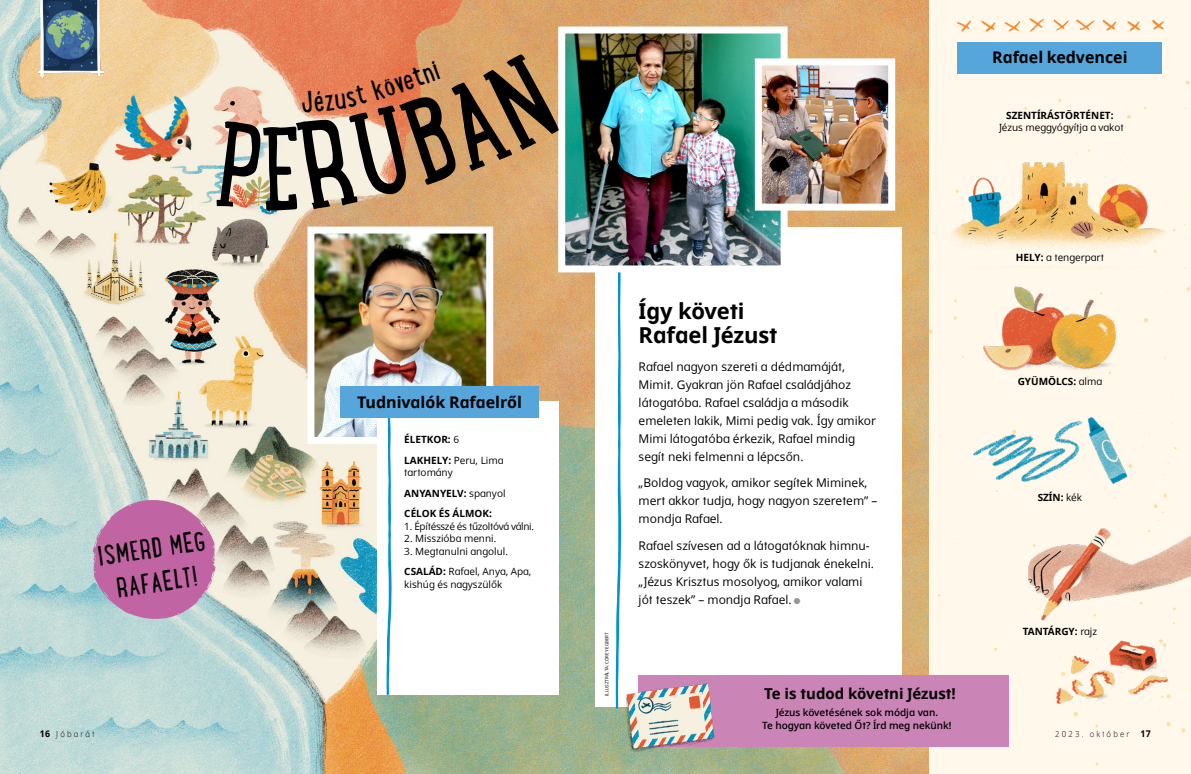
<style>
.page{position:relative;width:1191px;height:774px;background:#fff}
.page>*{position:absolute;margin:0;border:0;box-sizing:border-box;transform-origin:0 0}
.t1{font:30px/34.1px "Lunch Box";color:#000;text-align:center}
.span_dominant_h2{font:700 22px/24px "Dots Solidlds Lat";letter-spacing:-.005em;color:#000}
.t2{font:700 16px "Dots Solidlds Lat";color:#000}
.t3{font:700 15px "Dots Solidlds Lat";color:#000}
.p2_Dots{font:12px/18px "Dots Solidlds Lat";color:#000}
.p2_flush_left{font:10px/12.6px "Dots Solidlds Lat";color:#000}
.t4{font:600 10px/12.6px "Dots Solidlds Lat";letter-spacing:-.005em;color:#000;text-align:center}
.p2_centered{font:10px/12.6px "Dots Solidlds Lat";color:#000;text-align:center}
.p2_flush_left-2{font:700 10px "Dots Solidlds Lat";color:#000}
.p2_centered-2{font:700 10px "Dots Solidlds Lat";color:#000}
.p2_flush_left-3{font:10px "Dots Solidlds Lat";letter-spacing:-.03em;color:#000}
.t5{font:300 8.2px "Dots Solidlds Lat";letter-spacing:.28em;color:#000;scale:.95 1}
.t6{font:4.5px "Dots Solidlds Lat";color:#000}
.s1{font-weight:700}
.s2{font-weight:400}
.s3{font-family:"Ding P Ilds Dpi";font-size:8.5px;color:#969798}
.s4{font-weight:700;font-size:9.2px}
</style>
<div class="page">
<img style="left:0;top:0;width:929px;height:774px">
<div style="left:929px;top:0;width:262px;height:774px;background:#fff8eb"></div>
<svg style="left:1186px;top:287px;width:5px;height:4px"></svg>
<svg style="left:929px;top:329px;width:4px;height:5px"></svg>
<svg style="left:1181px;top:728px;width:4px;height:5px"></svg>
<svg style="left:1127px;top:115px;width:4px;height:4px"></svg>
<svg style="left:1185px;top:81px;width:4px;height:4px"></svg>
<svg style="left:1166px;top:722px;width:4px;height:4px"></svg>
<svg style="left:1068px;top:126px;width:4px;height:4px"></svg>
<svg style="left:1154px;top:504px;width:9px;height:9px"></svg>
<svg style="left:1029px;top:18px;width:15px;height:14px"></svg>
<svg style="left:1076px;top:20px;width:18px;height:10px"></svg>
<svg style="left:1127px;top:21px;width:13px;height:10px"></svg>
<svg style="left:1102px;top:20px;width:14px;height:11px"></svg>
<svg style="left:1152px;top:20px;width:11px;height:10px"></svg>
<svg style="left:1053px;top:19px;width:15px;height:11px"></svg>
<svg style="left:1004px;top:21px;width:16px;height:10px"></svg>
<svg style="left:981px;top:21px;width:14px;height:11px"></svg>
<svg style="left:957px;top:21px;width:14px;height:11px"></svg>
<img style="left:35px;top:0;width:71px;height:78px">
<div style="left:595px;top:228px;width:306px;height:479px;background:#fff"></div>
<svg style="left:615px;top:272px;width:6px;height:437px"></svg>
<div style="left:638px;top:676px;width:370px;height:71px;background:#cb84b6"></div>
<img style="left:315px;top:235px;width:170px;height:201px">
<div style="left:307px;top:227px;width:186px;height:217px;border:7px solid #fff"></div>
<div style="left:377px;top:402px;width:181px;height:293px;background:#fff"></div>
<svg style="left:386px;top:418px;width:5px;height:277px"></svg>
<img style="left:566px;top:35px;width:213px;height:229px">
<div style="left:558px;top:27px;width:229px;height:245px;border:7px solid #fff"></div>
<img style="left:763px;top:66px;width:124px;height:137px">
<div style="left:755px;top:58px;width:140px;height:153px;border:7px solid #fff"></div>
<img style="left:951px;top:149px;width:215px;height:103px">
<img style="left:953px;top:266px;width:215px;height:113px">
<img style="left:973px;top:413px;width:196px;height:83px">
<img style="left:1028px;top:524px;width:163px;height:193px">
<img style="left:616px;top:680px;width:108px;height:76px">
<div style="left:340px;top:387px;width:199px;height:31px;background:#56a6db"></div>
<div style="left:957px;top:43px;width:205px;height:31px;background:#56a6db"></div>
<svg style="left:93px;top:500px;width:123px;height:119px;background:#c17dad"></svg>
<svg style="left:216px;top:53px;width:348px;height:158px;background:#e4b790"></svg>
<p class="t2" style="left:992px;top:45px;width:137px">Rafael kedvencei</p>
<p class="p2_centered" style="left:998px;top:109px;width:126px"><span class="s1">SZENTÍRÁSTÖRTÉNET:<br></span>Jézus meggyógyítja a vakot</p>
<p class="t1" style="left:96px;top:539px;width:110px;rotate:-9deg">ISMERD MEG<br>RAFAELT!</p>
<p class="t2" style="left:357px;top:390px;width:166px">Tudnivalók Rafaelről</p>
<p class="p2_flush_left-2" style="left:404px;top:432px;width:56px">ÉLETKOR: <span class="s2">6</span></p>
<p class="p2_flush_left" style="left:404px;top:454px;width:101px"><span class="s1">LAKHELY:</span> Peru, Lima tartomány</p>
<p class="p2_flush_left-2" style="left:404px;top:485px;width:103px">ANYANYELV: <span class="s2">spanyol</span></p>
<p class="p2_flush_left-2" style="left:404px;top:506px;width:89px">CÉLOK ÉS ÁLMOK:</p>
<p class="p2_flush_left-3" style="left:404px;top:519px;width:131px">1. Építésszé és tűzoltóvá válni.</p>
<p class="p2_flush_left" style="left:404px;top:532px;width:94px">2. Misszióba menni.</p>
<p class="p2_flush_left" style="left:404px;top:545px;width:105px">3. Megtanulni angolul.</p>
<p class="p2_flush_left" style="left:404px;top:565px;width:129px"><span class="s1">CSALÁD:</span> Rafael, Anya, Apa, kishúg és nagyszülők</p>
<p class="span_dominant_h2" style="left:638px;top:300px;width:140px">Így követi<br>Rafael Jézust</p>
<p class="p2_Dots" style="left:638px;top:357px;width:239px">Rafael nagyon szereti a dédmamáját, Mimit. Gyakran jön Rafael családjához látogatóba. Rafael családja a második emeleten lakik, Mimi pedig vak. Így amikor Mimi látogatóba érkezik, Rafael mindig segít neki felmenni a lépcsőn.</p>
<p class="p2_Dots" style="left:638px;top:474px;width:240px">„Boldog vagyok, amikor segítek Miminek, mert akkor tudja, hogy nagyon szeretem” – mondja Rafael.</p>
<p class="p2_Dots" style="left:638px;top:536px;width:237px">Rafael szívesen ad a látogatóknak himnu&shy;szoskönyvet, hogy ők is tudjanak énekelni. „Jézus Krisztus mosolyog, amikor valami jót teszek” – mondja Rafael. <span class="s3">●</span></p>
<p class="p2_centered" style="left:1015px;top:251px;width:90px"><span class="s1">HELY:</span> a tengerpart</p>
<p class="p2_centered-2" style="left:1017px;top:373px;width:86px">GYÜMÖLCS: <span class="s2">alma</span></p>
<p class="p2_centered-2" style="left:1037px;top:490px;width:46px">SZÍN: <span class="s2">kék</span></p>
<p class="p2_centered-2" style="left:1022px;top:624px;width:76px">TANTÁRGY: <span class="s2">rajz</span></p>
<p class="t6" style="left:603px;top:696px;width:65px;rotate:-90deg">ILLUSZTRÁLTA: COREY EGBERT</p>
<p class="t3" style="left:764px;top:683px;width:193px">Te is tudod követni Jézust!</p>
<p class="t4" style="left:762px;top:706px;width:191px">Jézus követésének sok módja van.<br>Te hogyan követed Őt? Írd meg nekünk!</p>
<p class="t5" style="left:40px;top:728px;width:59px"><span class="s4">16</span> Jóbarát</p>
<p class="t5" style="left:1055px;top:728px;width:102px">2023. október <span class="s4">17</span></p>
</div>
